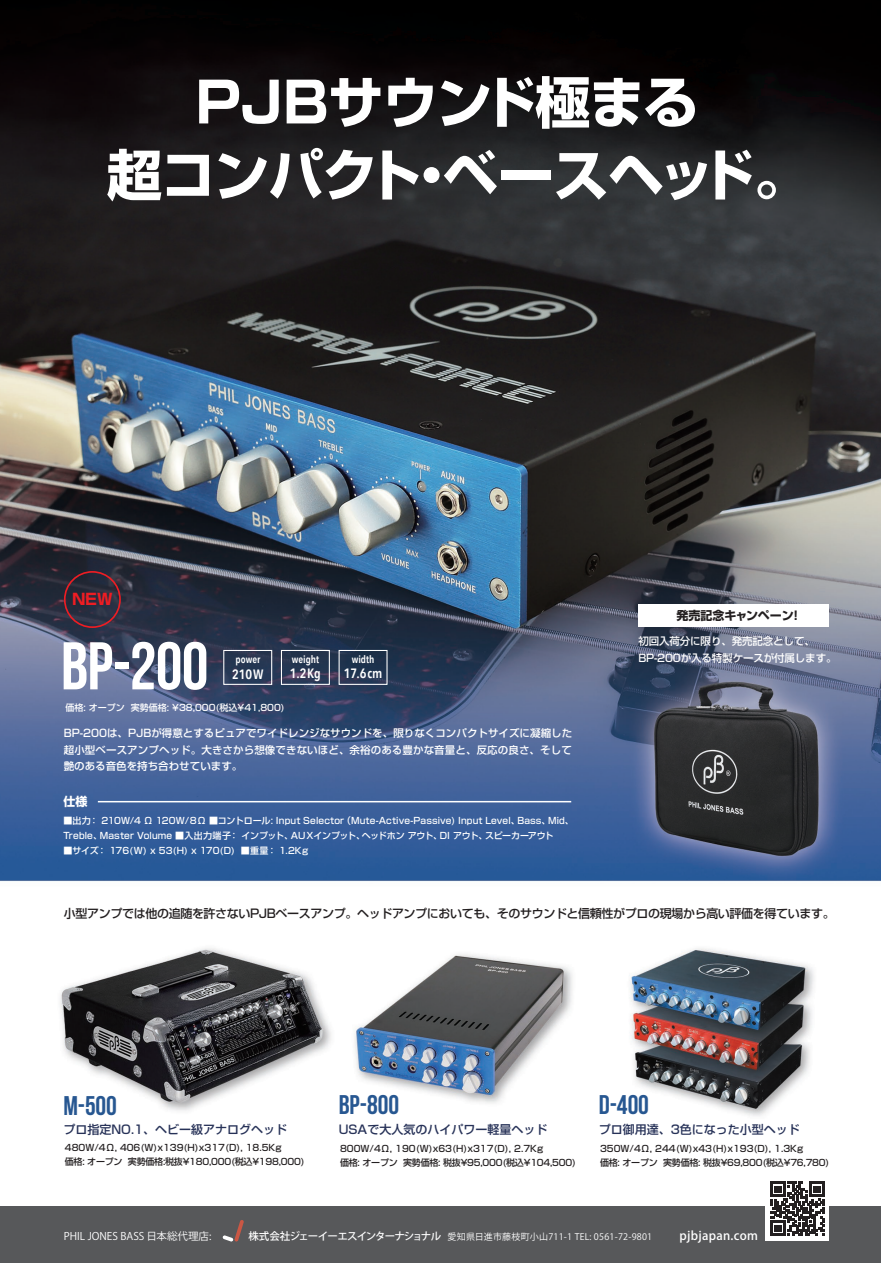
<style>
.page{position:relative;width:881px;height:1263px;background:#fff}
.page>*{position:absolute;margin:0;border:0;box-sizing:border-box;transform-origin:0 0}
.t1{font:700 67.2px "Bebas Neue";color:#fff}
.t2{font:700 55.5px/72.6px "Shin Go Pro";letter-spacing:-.03em;color:#fff;text-align:center}
.t3{font:700 27px "Bebas Neue";color:#275791}
.t4{font:700 15.45px "Shin Go Pro";color:#ee1d23}
.t5{font:600 13.5px "Avenir Next Condensed";color:#fff}
.t6{font:500 12px "Shin Go Pro";letter-spacing:-.03em;color:#231f20}
.t7{font:500 12px "Shin Go Pro";color:#273258}
.t8{font:500 12px "Koz Go Pro";letter-spacing:.025em;color:#fff}
.t9{font:700 12px "Shin Go Pro";color:#231f20}
.t10{font:700 12px "Shin Go Pro";color:#fff}
.t11{font:500 10.5px/16.5px "Shin Go Pro";color:#fff;text-align:justify}
.t12{font:10.5px "Koz Go Pro";color:#fff}
.t13{font:600 10.5px "Avenir Next Condensed";color:#fff}
.t14{font:500 9px/15px "Shin Go Pro";letter-spacing:.005em;color:#fff}
.t15{font:500 9px "Shin Go Pro";color:#231f20}
.t16{font:500 9px "Shin Go Pro";letter-spacing:-.025em;color:#231f20}
.t17{font:9px "Koz Go Pro";letter-spacing:.025em;color:#fff}
.s1{font-weight:500;font-size:10.5px}
</style>
<div class="page">
<img style="left:0;top:0;width:881px;height:1116px">
<div style="left:0;top:1206px;width:881px;height:56px;background:#57585a"></div>
<div style="left:765px;top:1176px;width:64px;height:64px;background:#fff"></div>
<svg style="left:770px;top:1181px;width:54px;height:54px"></svg>
<svg style="left:222px;top:1220px;width:22px;height:21px"></svg>
<hr style="left:98px;top:800px;width:473px;height:2px;background:#fff">
<div style="left:64px;top:571px;width:57px;height:56px;border:2px solid #ee1d23;border-radius:50%"></div>
<div style="left:638px;top:603px;width:191px;height:23px;background:#fff"></div>
<div style="left:223px;top:649px;width:49px;height:35px;border:1px solid #fff"></div>
<div style="left:281px;top:649px;width:49px;height:35px;border:1px solid #fff"></div>
<div style="left:339px;top:649px;width:48px;height:35px;border:1px solid #fff"></div>
<h2 class="t2" style="left:107px;top:60px;width:704px">PJBサウンド極まる<br>超コンパクト・ベースヘッド。</h2>
<h3 class="t4" style="left:72px;top:587px;width:42px">NEW</h3>
<h1 class="t1" style="left:61px;top:629px;width:149px">BP-200</h1>
<p class="t14" style="left:65px;top:698px;width:221px">価格: オープン 実勢価格: ¥38,000(税込¥41,800)</p>
<p class="t13" style="left:292px;top:650px;width:29px">weight</p>
<p class="t13" style="left:236px;top:650px;width:26px">power</p>
<h3 class="t5" style="left:290px;top:661px;width:33px">1.2Kg</h3>
<h3 class="t5" style="left:232px;top:662px;width:33px">210W</h3>
<p class="t13" style="left:352px;top:650px;width:24px">width</p>
<h3 class="t5" style="left:344px;top:661px;width:40px">17.6cm</h3>
<p class="t11" style="left:64px;top:723px;width:510px">BP-200は、PJBが得意とするピュアでワイドレンジなサウンドを、限りなくコンパクトサイズに凝縮した超小型ベースアンプヘッド。大きさから想像できないほど、余裕のある豊かな音量と、反応の良さ、そして艶のある音色を持ち合わせています。</p>
<h3 class="t10" style="left:63px;top:791px;width:25px">仕様</h3>
<p class="t14" style="left:63px;top:812px;width:512px">■出力： 210W/4 Ω 120W/８Ω ■コントロール: Input Selector（Mute-Active-Passive) Input Level、Bass、Mid、<br>Treble、Master Volume ■入出力端子： インプット、AUＸインプット、ヘッドホン アウト、DI アウト、スピーカーアウト</p>
<p class="t14" style="left:63px;top:842px;width:246px">■サイズ： 176(W) x 53(H) x 170(D) ■重量： 1.2Kg</p>
<h3 class="t9" style="left:677px;top:605px;width:127px">発売記念キャンペーン！</h3>
<p class="t11" style="left:638px;top:631px;width:200px">初回入荷分に限り、発売記念として、<br>BP-200が入る特製ケースが付属します。</p>
<h3 class="t6" style="left:64px;top:903px;width:772px">小型アンプでは他の追随を許さないPJBベースアンプ。ヘッドアンプにおいても、そのサウンドと信頼性がプロの現場から高い評価を得ています。</h3>
<h3 class="t3" style="left:63px;top:1090px;width:55px">M-500</h3>
<h3 class="t7" style="left:63px;top:1118px;width:225px">プロ指定NO.1、ヘビー級アナログヘッド</h3>
<p class="t16" style="left:65px;top:1153px;width:241px">価格: オープン 実勢価格:税抜¥180,000(税込¥198,000)</p>
<p class="t15" style="left:65px;top:1139px;width:218px">480W/4Ω, 406(W)x139(H)x317(D), 18.5Kg</p>
<h3 class="t3" style="left:339px;top:1089px;width:62px">BP-800</h3>
<h3 class="t7" style="left:339px;top:1119px;width:210px">USAで大人気のハイパワー軽量ヘッド</h3>
<p class="t16" style="left:340px;top:1154px;width:238px">価格: オープン 実勢価格: 税抜¥95,000(税込¥104,500)</p>
<p class="t15" style="left:340px;top:1140px;width:205px">800W/4Ω, 190(W)x63(H)x317(D), 2.7Kg</p>
<h3 class="t3" style="left:599px;top:1089px;width:52px">D-400</h3>
<h3 class="t7" style="left:599px;top:1119px;width:203px">プロ御用達、3色になった小型ヘッド</h3>
<p class="t16" style="left:600px;top:1154px;width:231px">価格: オープン 実勢価格: 税抜¥69,800(税込¥76,780)</p>
<p class="t15" style="left:600px;top:1140px;width:205px">350W/4Ω, 244(W)x43(H)x193(D), 1.3Kg</p>
<p class="t12" style="left:64px;top:1228px;width:149px">PHIL JONES BASS 日本総代理店:</p>
<p class="t17" style="left:248px;top:1230px;width:405px"><span class="s1">株式会社ジェーイーエスインターナショナル</span> 愛知県日進市藤枝町小山711-1 TEL: 0561-72-9801</p>
<h3 class="t8" style="left:679px;top:1227px;width:80px">pjbjapan.com</h3>
</div>
